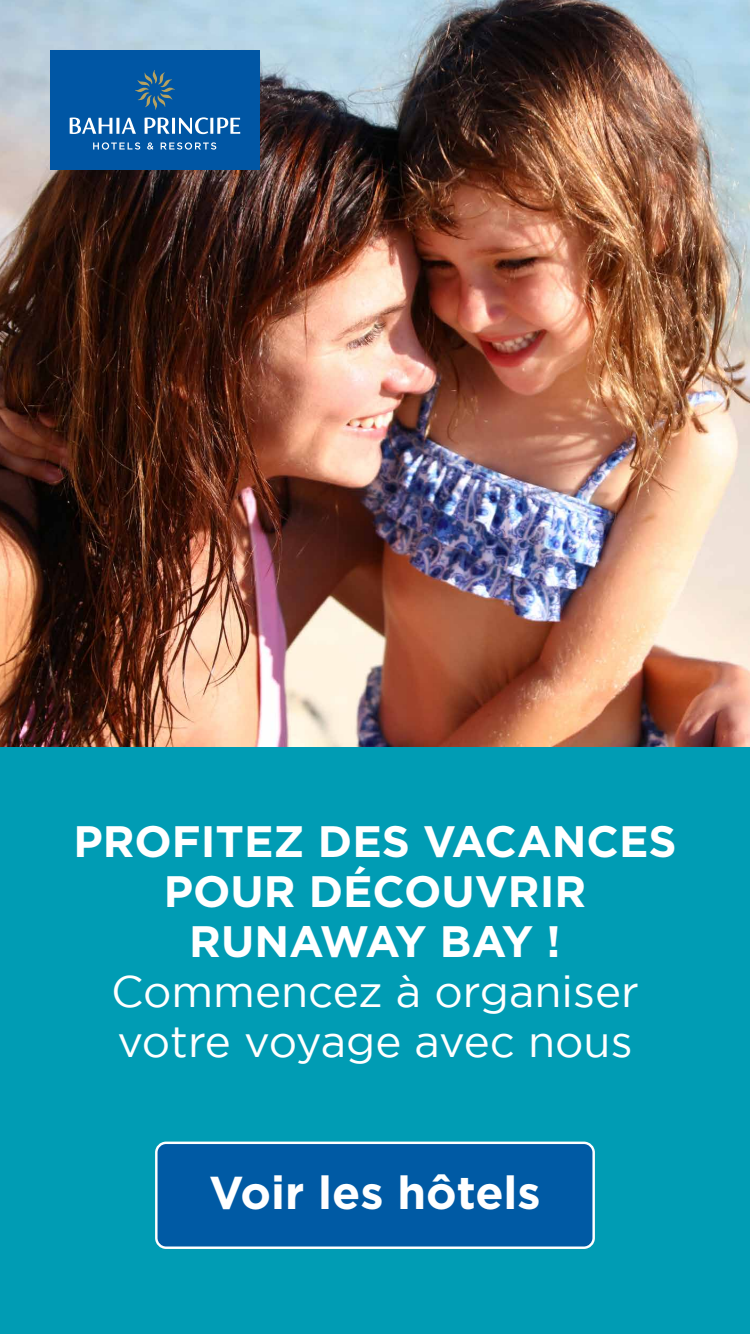
<style>
.page{position:relative;width:750px;height:1334px;background:#fff}
.page>*{position:absolute;margin:0;border:0;box-sizing:border-box;transform-origin:0 0}
.t1{font:700 46.1px "Gotham HTF";color:#fff}
.t2{font:700 44px/50px "Gotham HTF";color:#fff;text-align:center}
.t3{font:44px/50px "Gotham HTF";color:#fff}
</style>
<div class="page">
<div style="left:0;top:658px;width:750px;height:676px;background:#009cb4"></div>
<img style="left:0;top:0;width:750px;height:747px">
<div style="left:156px;top:1143px;width:438px;height:105px;background:#005aa4;border-radius:10px"></div>
<div style="left:155px;top:1142px;width:440px;height:107px;border:2px solid #fff;border-radius:10px"></div>
<div style="left:50px;top:50px;width:210px;height:119px;background:#0056a4"></div>
<svg style="left:135px;top:70px;width:40px;height:40px"></svg>
<svg style="left:70px;top:117px;width:170px;height:33px"></svg>
<p class="t2" style="left:73px;top:815px;width:605px">PROFITEZ DES VACANCES<br>POUR DÉCOUVRIR<br>RUNAWAY BAY !</p>
<p class="t3" style="left:111px;top:966px;width:529px">Commencez à organiser votre voyage avec nous</p>
<p class="t1" style="left:209px;top:1166px;width:333px">Voir les hôtels</p>
</div>
